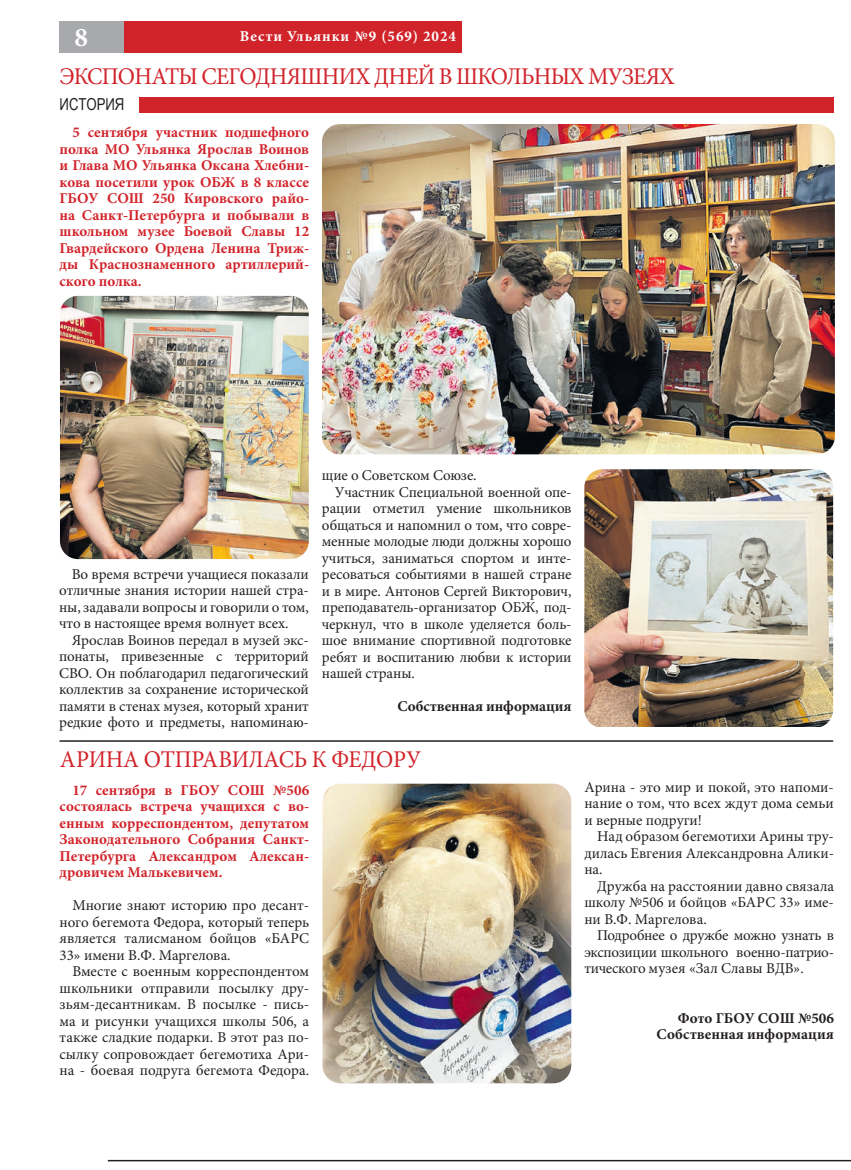
<style>
.page{position:relative;width:851px;height:1170px;background:#fff}
.page>*{position:absolute;margin:0;border:0;box-sizing:border-box;transform-origin:0 0}
.t1{font:700 27px "Minion Pro";color:#fff}
.t2{font:24px "Minion Pro";letter-spacing:-.03em;color:#d1232a;scale:.96 1}
.t3{font:24px "Minion Pro";letter-spacing:-.01em;color:#d1232a;scale:.96 1}
.t4{font:16.5px "Arial Narrow";color:#231f20}
.t5{font:15px/16.5px "Minion Pro";letter-spacing:-.01em;color:#231f20;text-align:justify}
.t6{font:700 15px/16.5px "Minion Pro";color:#d1232a;text-align:justify}
.t7{font:700 15px/16.5px "Minion Pro";color:#231f20;text-align:right}
.t8{font:700 15px "Minion Pro";letter-spacing:.06em;color:#fff}
</style>
<div class="page">
<hr style="left:60px;top:740px;width:773px;height:1px;background:#231f20">
<div style="left:124px;top:21px;width:338px;height:32px;background:#d1232a"></div>
<div style="left:60px;top:21px;width:64px;height:32px;background:#a8a9ad"></div>
<div style="left:139px;top:97px;width:694px;height:15px;background:#d1232a"></div>
<hr style="left:108px;top:1159px;width:742px;height:2px;background:#231f20">
<img style="left:322px;top:124px;width:512px;height:330px;border-radius:18px">
<img style="left:60px;top:296px;width:249px;height:263px;border-radius:18px">
<img style="left:584px;top:469px;width:249px;height:257px;border-radius:18px">
<img style="left:322px;top:783px;width:249px;height:300px;border-radius:18px">
<h1 class="t1" style="left:74px;top:27px;width:15px">8</h1>
<p class="t8" style="left:240px;top:30px;width:217px">Вести Ульянки №9 (569) 2024</p>
<h2 class="t2" style="left:60px;top:67px;width:642px">ЭКСПОНАТЫ СЕГОДНЯШНИХ ДНЕЙ В ШКОЛЬНЫХ МУЗЕЯХ</h2>
<p class="t4" style="left:60px;top:95px;width:66px">ИСТОРИЯ</p>
<p class="t6" style="left:60px;top:125px;width:251px;text-indent:13px">5 сентября участник подшефного полка МО Ульянка Ярослав Воинов и Глава МО Ульянка Оксана Хлебни&shy;кова посетили урок ОБЖ в 8 классе ГБОУ СОШ 250 Кировского райо&shy;на Санкт-Петербурга и побывали в школьном музее Боевой Славы 12<br>Гвардейского Ордена Ленина Триж&shy;ды Краснознаменного артиллерий&shy;ского полка.</p>
<p class="t5" style="left:322px;top:468px;width:156px">щие о Советском Союзе.</p>
<p class="t5" style="left:334px;top:485px;width:238px">Участник Специальной военной опе-</p>
<p class="t5" style="left:322px;top:501px;width:251px">рации отметил умение школьников</p>
<p class="t5" style="left:322px;top:518px;width:251px">общаться и напомнил о том, что совре-</p>
<p class="t5" style="left:322px;top:534px;width:251px">менные молодые люди должны хорошо</p>
<p class="t5" style="left:322px;top:551px;width:251px">учиться, заниматься спортом и инте-</p>
<p class="t5" style="left:322px;top:567px;width:251px">ресоваться событиями в нашей стране</p>
<p class="t5" style="left:322px;top:584px;width:251px">и в мире. Антонов Сергей Викторович,</p>
<p class="t5" style="left:322px;top:600px;width:251px">преподаватель-организатор ОБЖ, под-</p>
<p class="t5" style="left:322px;top:617px;width:251px">черкнул, что в школе уделяется боль-</p>
<p class="t5" style="left:322px;top:633px;width:251px">шое внимание спортивной подготовке</p>
<p class="t5" style="left:322px;top:650px;width:251px">ребят и воспитанию любви к истории</p>
<p class="t5" style="left:322px;top:666px;width:94px">нашей страны.</p>
<p class="t7" style="left:397px;top:699px;width:176px">Собственная информация</p>
<p class="t5" style="left:59px;top:566px;width:251px;text-indent:13px">Во время встречи учащиеся показали отличные знания истории нашей стра&shy;ны, задавали вопросы и говорили о том, что в настоящее время волнует всех.</p>
<p class="t5" style="left:59px;top:632px;width:251px;text-indent:13px">Ярослав Воинов передал в музей экс&shy;понаты, привезенные с территорий СВО. Он поблагодарил педагогический коллектив за сохранение исторической памяти в стенах музея, который хранит редкие фото и предметы, напоминаю-</p>
<h2 class="t3" style="left:60px;top:749px;width:378px">АРИНА ОТПРАВИЛАСЬ К ФЕДОРУ</h2>
<p class="t6" style="left:60px;top:782px;width:251px;text-indent:13px">17 сентября в ГБОУ СОШ №506 состоялась встреча учащихся с во&shy;енным корреспондентом, депутатом Законодательного Собрания Санкт-Петербурга Александром Алексан&shy;дровичем Малькевичем.</p>
<p class="t5" style="left:60px;top:898px;width:251px;text-indent:13px">Многие знают историю про десант&shy;ного бегемота Федора, который теперь является талисманом бойцов «БАРС 33» имени В.Ф. Маргелова.</p>
<p class="t5" style="left:60px;top:964px;width:251px;text-indent:13px">Вместе с военным корреспондент ом школьники отправили посылку дру&shy;зьям-десантникам. В посылке - пись&shy;ма и рисунки учащихся школы 506, а также сладкие подарки. В этот раз по&shy;сылку сопровождает бегемотиха Ари&shy;на - боевая подруга бегемота Федора.</p>
<p class="t5" style="left:584px;top:779px;width:251px">Арина - это мир и покой, это напоми&shy;нание о том, что всех ждут дома семьи и верные подруги!</p>
<p class="t5" style="left:584px;top:829px;width:251px;text-indent:13px">Над образом бегемотихи Арины тру&shy;дилась Евгения Александровна Алики&shy;на.</p>
<p class="t5" style="left:584px;top:878px;width:251px;text-indent:13px">Дружба на расстоянии давно связала школу №506 и бойцов «БАРС 33» име&shy;ни В.Ф. Маргелова.</p>
<p class="t5" style="left:584px;top:928px;width:251px;text-indent:13px">Подробнее о дружбе можно узнать в экспозиции школьного военно-патрио&shy;тического музея «Зал Славы ВДВ».</p>
<p class="t7" style="left:656px;top:1010px;width:179px">Фото ГБОУ СОШ №506<br>Собственная информация</p>
</div>
